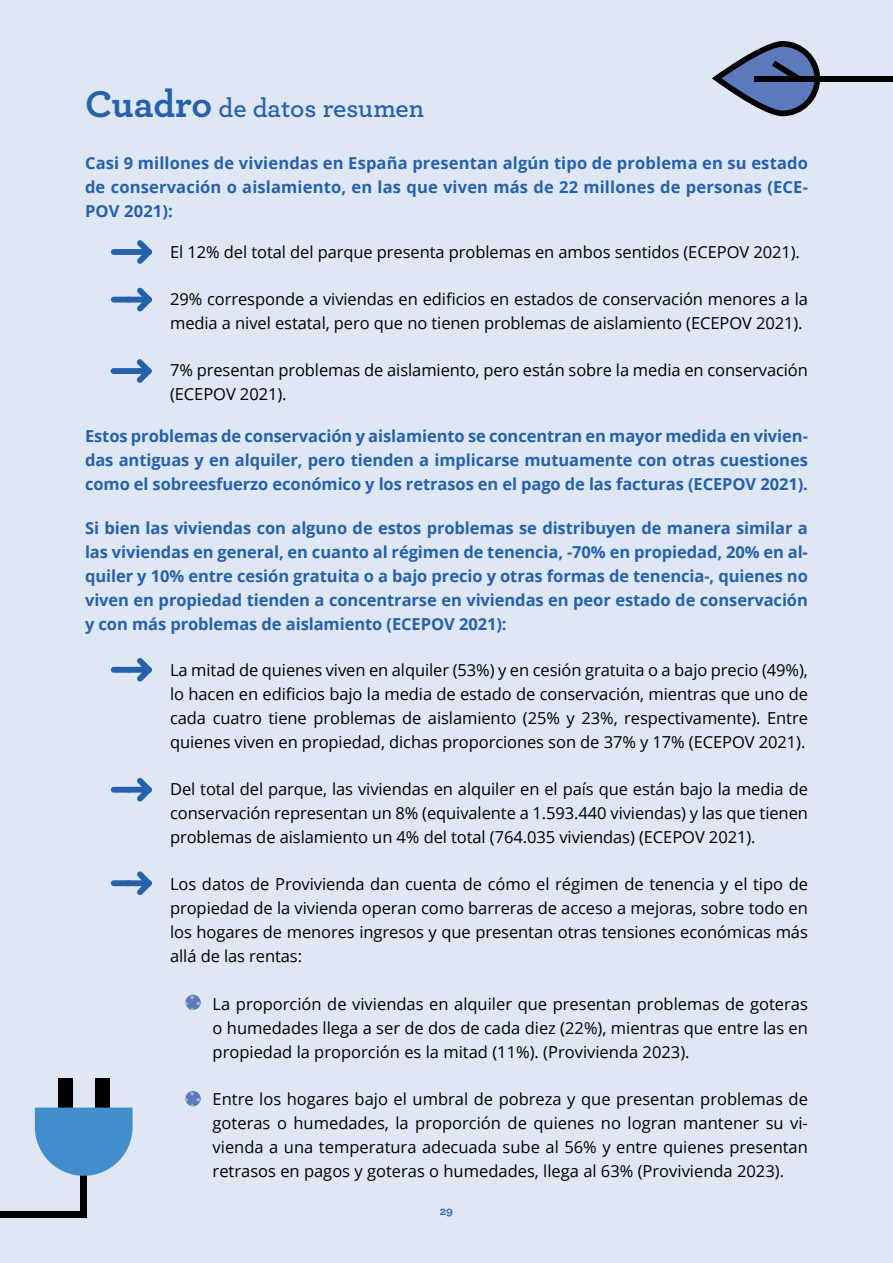
<style>
.page{position:relative;width:893px;height:1263px;background:#dee7f3}
.page>*{position:absolute;margin:0;border:0;box-sizing:border-box;transform-origin:0 0}
.t1{font:600 27px "Archer";color:#2561ac}
.t2{font:16.5px/24px "Open Sans";letter-spacing:-.005em;color:#000;text-align:justify}
.t3{font:700 16.5px/24px "Open Sans";letter-spacing:-.005em;color:#2561ac;text-align:justify}
.t4{font:700 12px "Archer";color:#2561ac}
.s1{font-weight:700;font-size:39px}
.s2{font-weight:800}
</style>
<div class="page">
<div style="left:125px;top:249px;width:27px;height:6px;background:#2662ac;border-radius:3px"></div>
<div style="left:111px;top:249px;width:20px;height:6px;background:#2662ac;border-radius:3px"></div>
<svg style="left:137px;top:240px;width:15px;height:24px"></svg>
<div style="left:125px;top:297px;width:27px;height:6px;background:#2662ac;border-radius:3px"></div>
<div style="left:111px;top:297px;width:20px;height:6px;background:#2662ac;border-radius:3px"></div>
<svg style="left:137px;top:287px;width:15px;height:25px"></svg>
<div style="left:125px;top:368px;width:27px;height:6px;background:#2662ac;border-radius:3px"></div>
<div style="left:111px;top:368px;width:20px;height:6px;background:#2662ac;border-radius:3px"></div>
<svg style="left:137px;top:359px;width:15px;height:24px"></svg>
<div style="left:125px;top:667px;width:27px;height:6px;background:#2662ac;border-radius:3px"></div>
<div style="left:111px;top:667px;width:20px;height:6px;background:#2662ac;border-radius:3px"></div>
<svg style="left:137px;top:658px;width:15px;height:24px"></svg>
<div style="left:125px;top:787px;width:27px;height:6px;background:#2662ac;border-radius:3px"></div>
<div style="left:111px;top:787px;width:20px;height:6px;background:#2662ac;border-radius:3px"></div>
<svg style="left:137px;top:778px;width:15px;height:24px"></svg>
<div style="left:125px;top:880px;width:27px;height:6px;background:#2662ac;border-radius:3px"></div>
<div style="left:111px;top:880px;width:20px;height:6px;background:#2662ac;border-radius:3px"></div>
<svg style="left:137px;top:871px;width:15px;height:24px"></svg>
<svg style="left:185px;top:995px;width:16px;height:15px"></svg>
<svg style="left:185px;top:1091px;width:16px;height:15px"></svg>
<div style="left:755px;top:76px;width:138px;height:5px;background:#000"></div>
<svg style="left:712px;top:41px;width:108px;height:75px"></svg>
<div style="left:95px;top:1078px;width:15px;height:37px;background:#000"></div>
<div style="left:58px;top:1078px;width:15px;height:37px;background:#000"></div>
<div style="left:81px;top:1161px;width:6px;height:50px;background:#000"></div>
<div style="left:0;top:1211px;width:87px;height:6px;background:#000"></div>
<svg style="left:35px;top:1107px;width:98px;height:69px;background:#5c9bd1"></svg>
<h1 class="t1" style="left:85px;top:88px;width:341px"><span class="s1">Cuadro</span> de datos resumen</h1>
<p class="t3" style="left:85px;top:150px;width:724px">Casi 9 millones de viviendas en España presentan algún tipo de problema en su estado de conservación o aislamiento, en las que viven más de 22 millones de personas (ECE-POV 2021):</p>
<p class="t2" style="left:145px;top:239px;width:657px"><span class="s2">•</span> El 12% del total del parque presenta problemas en ambos sentidos (ECEPOV 2021).</p>
<p class="t2" style="left:170px;top:286px;width:639px;text-indent:-26px"><span class="s2">•</span> 29% corresponde a viviendas en edificios en estados de conservación menores a la media a nivel estatal, pero que no tienen problemas de aislamiento (ECEPOV 2021).</p>
<p class="t2" style="left:170px;top:358px;width:639px;text-indent:-26px"><span class="s2">•</span> 7% presentan problemas de aislamiento, pero están sobre la media en conservación (ECEPOV 2021).</p>
<p class="t3" style="left:85px;top:424px;width:724px">Estos problemas de conservación y aislamiento se concentran en mayor medida en vivien&shy;das antiguas y en alquiler, pero tienden a implicarse mutuamente con otras cuestiones como el sobreesfuerzo económico y los retrasos en el pago de las facturas (ECEPOV 2021).</p>
<p class="t3" style="left:85px;top:515px;width:724px">Si bien las viviendas con alguno de estos problemas se distribuyen de manera similar a las viviendas en general, en cuanto al régimen de tenencia, -70% en propiedad, 20% en al&shy;quiler y 10% entre cesión gratuita o a bajo precio y otras formas de tenencia-, quienes no viven en propiedad tienden a concentrarse en viviendas en peor estado de conservación y con más problemas de aislamiento (ECEPOV 2021):</p>
<p class="t2" style="left:170px;top:657px;width:639px;text-indent:-26px"><span class="s2">•</span> La mitad de quienes viven en alquiler (53%) y en cesión gratuita o a bajo precio (49%), lo hacen en edificios bajo la media de estado de conservación, mientras que uno de cada cuatro tiene problemas de aislamiento (25% y 23%, respectivamente). Entre quienes viven en propiedad, dichas proporciones son de 37% y 17% (ECEPOV 2021).</p>
<p class="t2" style="left:170px;top:777px;width:639px;text-indent:-26px"><span class="s2">•</span> Del total del parque, las viviendas en alquiler en el país que están bajo la media de conservación representan un 8% (equivalente a 1.593.440 viviendas) y las que tienen problemas de aislamiento un 4% del total (764.035 viviendas) (ECEPOV 2021).</p>
<p class="t2" style="left:170px;top:872px;width:639px;text-indent:-26px"><span class="s2">•</span> Los datos de Provivienda dan cuenta de cómo el régimen de tenencia y el tipo de propiedad de la vivienda operan como barreras de acceso a mejoras, sobre todo en los hogares de menores ingresos y que presentan otras tensiones económicas más allá de las rentas:</p>
<p class="t2" style="left:213px;top:991px;width:597px;text-indent:-26px"><span class="s2">•</span> La proporción de viviendas en alquiler que presentan problemas de goteras o humedades llega a ser de dos de cada diez (22%), mientras que entre las en propiedad la proporción es la mitad (11%). (Provivienda 2023).</p>
<p class="t2" style="left:213px;top:1087px;width:597px;text-indent:-26px"><span class="s2">•</span> Entre los hogares bajo el umbral de pobreza y que presentan problemas de goteras o humedades, la proporción de quienes no logran mantener su vi&shy;vienda a una temperatura adecuada sube al 56% y entre quienes presentan retrasos en pagos y goteras o humedades, llega al 63% (Provivienda 2023).</p>
<p class="t4" style="left:440px;top:1201px;width:15px">29</p>
</div>
